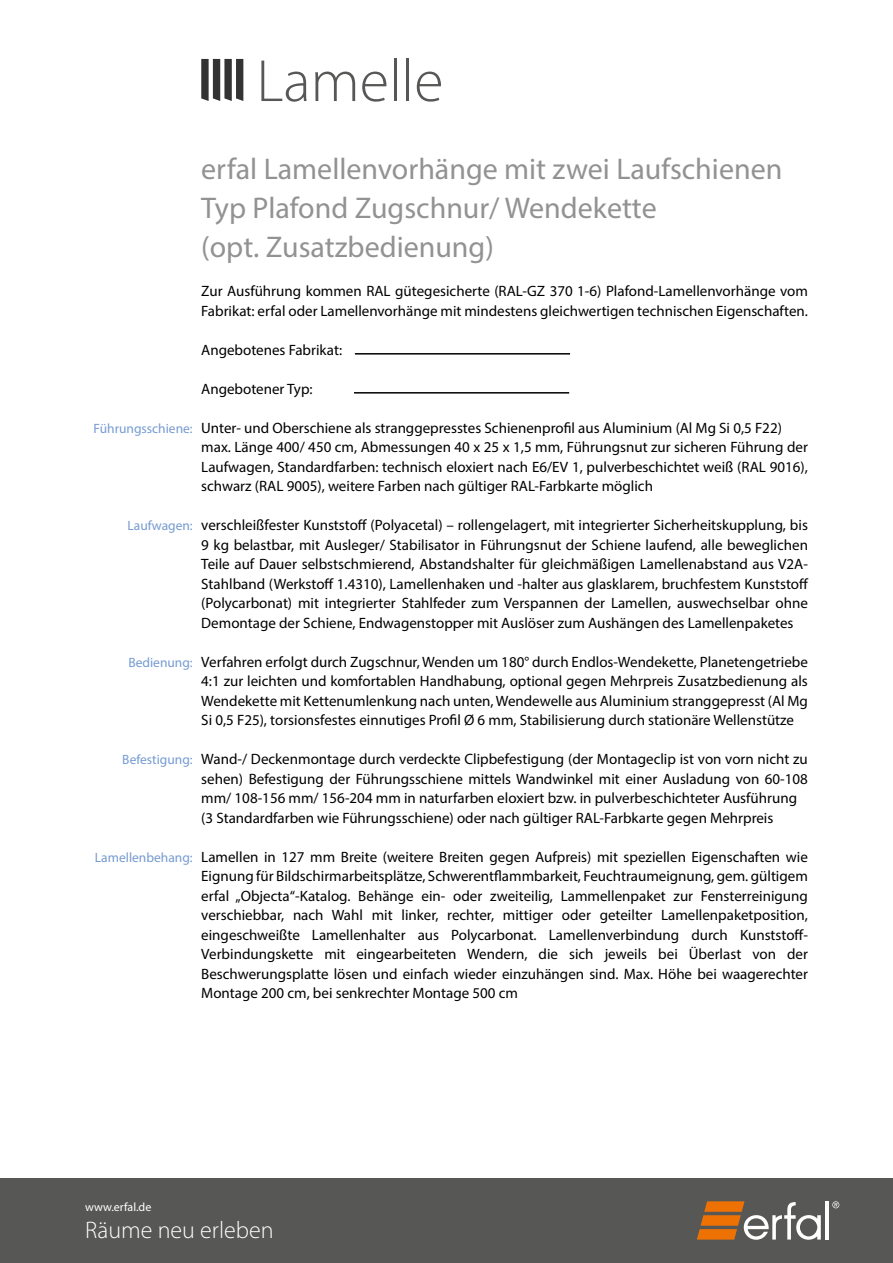
<style>
.page{position:relative;width:893px;height:1263px;background:#fff}
.page>*{position:absolute;margin:0;border:0;box-sizing:border-box;transform-origin:0 0}
.t1{font:300 60px "Myriad Pro";color:#575756}
.t2{font:30px/39px "Myriad Pro";color:#929292}
.t3{font:300 24px "Myriad Pro";color:#fff}
.t4{font:15px/19.5px "Myriad Pro";color:#000}
.t5{font:13.5px "Myriad Pro";color:#759bd2}
.t6{font:12px "Myriad Pro";color:#fff}
</style>
<div class="page">
<div style="left:0;top:1178px;width:893px;height:85px;background:#575756"></div>
<hr style="left:826px;top:1201px;width:3px;height:38px;background:#fff">
<svg style="left:832px;top:1201px;width:7px;height:7px"></svg>
<svg style="left:697px;top:1201px;width:124px;height:38px"></svg>
<svg style="left:201px;top:59px;width:42px;height:42px"></svg>
<hr style="left:355px;top:353px;width:215px;height:2px;background:#000">
<hr style="left:354px;top:392px;width:215px;height:2px;background:#000">
<h1 class="t1" style="left:256px;top:45px;width:188px">Lamelle</h1>
<p class="t5" style="left:94px;top:420px;width:101px">Führungsschiene:</p>
<p class="t5" style="left:128px;top:517px;width:67px">Laufwagen:</p>
<p class="t5" style="left:128px;top:654px;width:66px">Bedienung:</p>
<p class="t5" style="left:122px;top:751px;width:72px">Befestigung:</p>
<p class="t5" style="left:95px;top:849px;width:99px">Lamellenbehang:</p>
<h2 class="t2" style="left:201px;top:149px;width:583px">erfal Lamellenvorhänge mit zwei Laufschienen<br>Typ Plafond Zugschnur/ Wendekette<br>(opt. Zusatzbedienung)</h2>
<p class="t4" style="left:201px;top:281px;width:608px">Zur Ausführung kommen RAL gütegesicherte (RAL-GZ 370 1-6) Plafond-Lamellenvorhänge vom<br>Fabrikat: erfal oder Lamellenvorhänge mit mindestens gleichwertigen technischen Eigenschaften.</p>
<p class="t4" style="left:201px;top:340px;width:142px">Angebotenes Fabrikat:</p>
<p class="t4" style="left:201px;top:379px;width:113px">Angebotener Typ:</p>
<p class="t4" style="left:201px;top:418px;width:608px">Unter- und Oberschiene als stranggepresstes Schienenprofil aus Aluminium (Al Mg Si 0,5 F22) max. Länge 400/ 450 cm, Abmessungen 40 x 25 x 1,5 mm, Führungsnut zur sicheren Führung der Laufwagen, Standardfarben: technisch eloxiert nach E6/EV 1, pulverbeschichtet weiß (RAL 9016), schwarz (RAL 9005), weitere Farben nach gültiger RAL-Farbkarte möglich</p>
<p class="t4" style="left:201px;top:515px;width:609px;text-align:justify">verschleißfester Kunststoff (Polyacetal) – rollengelagert, mit integrierter Sicherheitskupplung, bis 9 kg belastbar, mit Ausleger/ Stabilisator in Führungsnut der Schiene laufend, alle beweglichen Teile auf Dauer selbstschmierend, Abstandshalter für gleichmäßigen Lamellenabstand aus V2A-Stahlband (Werkstoff 1.4310), Lamellenhaken und -halter aus glasklarem, bruchfestem Kunststoff (Polycarbonat) mit integrierter Stahlfeder zum Verspannen der Lamellen, auswechselbar ohne Demontage der Schiene, Endwagenstopper mit Auslöser zum Aushängen des Lamellenpaketes</p>
<p class="t4" style="left:201px;top:652px;width:608px;text-align:justify">Verfahren erfolgt durch Zugschnur, Wenden um 180° durch Endlos-Wendekette, Planetengetriebe 4:1 zur leichten und komfortablen Handhabung, optional gegen Mehrpreis Zusatzbedienung als Wendekette mit Kettenumlenkung nach unten, Wendewelle aus Aluminium stranggepresst (Al Mg Si 0,5 F25), torsionsfestes einnutiges Profil Ø 6 mm, Stabilisierung durch stationäre Wellenstütze</p>
<p class="t4" style="left:201px;top:749px;width:608px">Wand-/ Deckenmontage durch verdeckte Clipbefestigung (der Montageclip ist von vorn nicht zu sehen) Befestigung der Führungsschiene mittels Wandwinkel mit einer Ausladung von 60-108 mm/ 108-156 mm/ 156-204 mm in naturfarben eloxiert bzw. in pulverbeschichteter Ausführung (3 Standardfarben wie Führungsschiene) oder nach gültiger RAL-Farbkarte gegen Mehrpreis</p>
<p class="t4" style="left:201px;top:847px;width:608px;text-align:justify">Lamellen in 127 mm Breite (weitere Breiten gegen Aufpreis) mit speziellen Eigenschaften wie Eignung für Bildschirmarbeitsplätze, Schwerentflammbarkeit, Feuchtraumeignung, gem. gültigem erfal „Objecta“-Katalog. Behänge ein- oder zweiteilig, Lammellenpaket zur Fensterreinigung verschiebbar, nach Wahl mit linker, rechter, mittiger oder geteilter Lamellenpaketposition, eingeschweißte Lamellenhalter aus Polycarbonat. Lamellenverbindung durch Kunststoff-Verbindungskette mit eingearbeiteten Wendern, die sich jeweils bei Überlast von der Beschwerungsplatte lösen und einfach wieder einzuhängen sind. Max. Höhe bei waagerechter Montage 200 cm, bei senkrechter Montage 500 cm</p>
<p class="t6" style="left:85px;top:1200px;width:68px">www.erfal.de</p>
<h3 class="t3" style="left:85px;top:1216px;width:190px">Räume neu erleben</h3>
</div>
